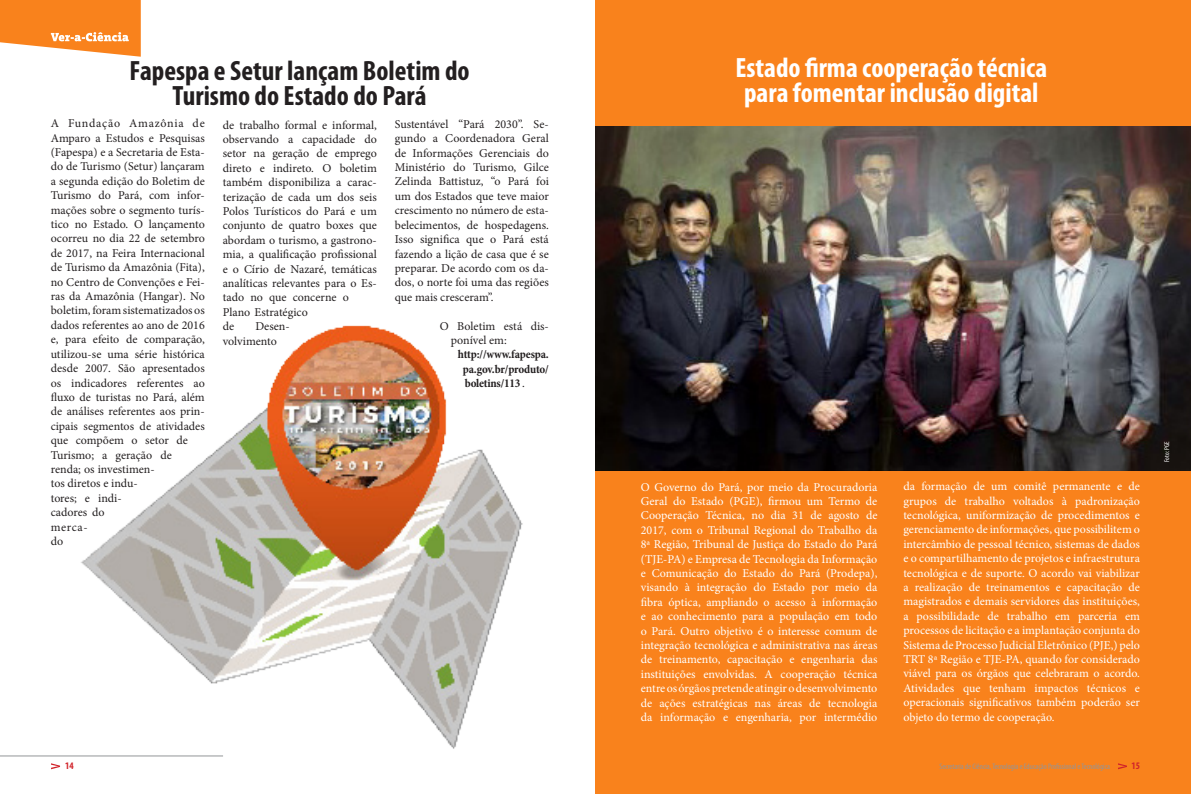
<style>
.page{position:relative;width:1191px;height:794px;background:#fff}
.page>*{position:absolute;margin:0;border:0;box-sizing:border-box;transform-origin:0 0}
.t1{font:700 condensed 28px/25px "Myriad Pro";color:#fff;text-align:center}
.t2{font:700 condensed 28px/25px "Myriad Pro";color:#231f20;text-align:center}
.t3{font:12px/14.4px "Minion Pro";color:#231f20}
.t4{font:12px/14.4px "Minion Pro";color:#fff;text-align:justify}
.t5{font:700 condensed 12px/14.4px "Minion Pro";letter-spacing:-.02em;color:#231f20;text-align:justify}
.t6{font:700 condensed 10px "Myriad Pro";color:#d1232a}
.t7{font:condensed 8px "Myriad Pro";color:#939598}
.t8{font:condensed 7px "Myriad Pro";color:#fff}
.s1{font-weight:400;font-stretch:normal}
</style>
<div class="page">
<hr style="left:0;top:755px;width:223px;height:1px;background:#939598">
<div style="left:595px;top:0;width:596px;height:794px;background:#f9821c"></div>
<svg style="left:1118px;top:763px;width:9px;height:6px"></svg>
<svg style="left:0;top:0;width:141px;height:57px;background:#fa9743"></svg>
<img style="left:595px;top:126px;width:596px;height:344px">
<img style="left:27px;top:325px;width:496px;height:445px">
<h1 class="t2" style="left:130px;top:58px;width:341px">Fapespa e Setur lançam Boletim do<br>Turismo do Estado do Pará</h1>
<p class="t3" style="left:51px;top:116px;width:156px">A Fundação Amazônia de<br>Amparo a Estudos e Pesquisas (Fapespa) e a Secretaria de Esta&shy;do de Turismo (Setur) lançaram a segunda edição do Boletim de<br>Turismo do Pará, com infor&shy;mações sobre o segmento turís&shy;tico no Estado. O lançamento ocorreu no dia 22 de setembro de 2017, na Feira Internacional de Turismo da Amazônia (Fita), no Centro de Convenções e Fei&shy;ras da Amazônia (Hangar). No boletim, foram sistematizados os dados referentes ao ano de 2016 e, para efeito de comparação, utilizou-se uma série histórica desde 2007. São apresentados os indicadores referentes ao fluxo de turistas no Pará, além de análises referentes aos prin&shy;cipais segmentos de atividades que compõem o setor de<br>Turismo; a geração de renda; os investimen-<br>tos diretos e indu-<br>tores; e indi-<br>cadores do<br>merca-<br>do</p>
<p class="t3" style="left:223px;top:118px;width:156px">de trabalho formal e informal, observando a capacidade do setor na geração de emprego direto e indireto. O boletim também disponibiliza a carac&shy;terização de cada um dos seis<br>Polos Turísticos do Pará e um conjunto de quatro boxes que abordam o turismo, a gastrono&shy;mia, a qualificação profissional e o Círio de Nazaré, temáticas analíticas relevantes para o Es&shy;tado no que concerne o<br>Plano Estratégico<br>de</p>
<p class="t3" style="left:395px;top:117px;width:156px;text-align:justify">Sustentável “Pará 2030”. Se&shy;gundo a Coordenadora Geral de Informações Gerenciais do Ministério do Turismo, Gilce Zelinda Battistuz, “o Pará foi um dos Estados que teve maior crescimento no número de esta&shy;belecimentos, de hospedagens.<br>Isso significa que o Pará está fazendo a lição de casa que é se preparar. De acordo com os da&shy;dos, o norte foi uma das regiões que mais cresceram”.</p>
<p class="t3" style="left:451px;top:318px;width:99px;text-indent:-11px">O Boletim está dis&shy;ponível em:</p>
<p class="t5" style="left:463px;top:347px;width:88px;text-indent:-5px">http://www.fapespa. pa.gov.br/produto/ boletins/113 <span class="s1">.</span></p>
<p class="t3" style="left:223px;top:319px;width:68px;text-indent:33px">Desen&shy;volvimento</p>
<h1 class="t1" style="left:735px;top:54px;width:313px">Estado firma cooperação técnica para fomentar inclusão digital</h1>
<p class="t4" style="left:641px;top:479px;width:238px">O Governo do Pará, por meio da Procuradoria Geral do Estado (PGE), firmou um Termo de Cooperação Técnica, no dia 31 de agosto de 2017, com o Tribunal Regional do Trabalho da 8ª Região, Tribunal de Justiça do Estado do Pará (TJE-PA) e Empresa de Tecnologia da Informação e Comunicação do Estado do Pará (Prodepa), visando à integração do Estado por meio da fibra óptica, ampliando o acesso à informação e ao conhecimento para a população em todo o Pará. Outro objetivo é o interesse comum de integração tecnológica e administrativa nas áreas de treinamento, capacitação e engenharia das instituições envolvidas. A cooperação técnica entre os órgãos pretende atingir o desenvolvimento de ações estratégicas nas áreas de tecnologia da informação e engenharia, por intermédio</p>
<p class="t4" style="left:903px;top:479px;width:238px">da formação de um comitê permanente e de grupos de trabalho voltados à padronização tecnológica, uniformização de procedimentos e gerenciamento de informações, que possibilitem o intercâmbio de pessoal técnico, sistemas de dados e o compartilhamento de projetos e infraestrutura tecnológica e de suporte. O acordo vai viabilizar a realização de treinamentos e capacitação de magistrados e demais servidores das instituições, a possibilidade de trabalho em parceria em processos de licitação e a implantação conjunta do Sistema de Processo Judicial Eletrônico (PJE,) pelo TRT 8ª Região e TJE-PA, quando for considerado viável para os órgãos que celebraram o acordo.<br>Atividades que tenham impactos técnicos e operacionais significativos também poderão ser objeto do termo de cooperação.</p>
<p class="t6" style="left:65px;top:759px;width:10px">14</p>
<p class="t7" style="left:939px;top:762px;width:172px">Secretaria de Ciência, Tecnologia e Educação Profissional e Tecnológica</p>
<p class="t6" style="left:1131px;top:759px;width:10px">15</p>
<p class="t8" style="left:1162px;top:462px;width:22px;rotate:-90deg">Foto: PGE</p>
</div>
